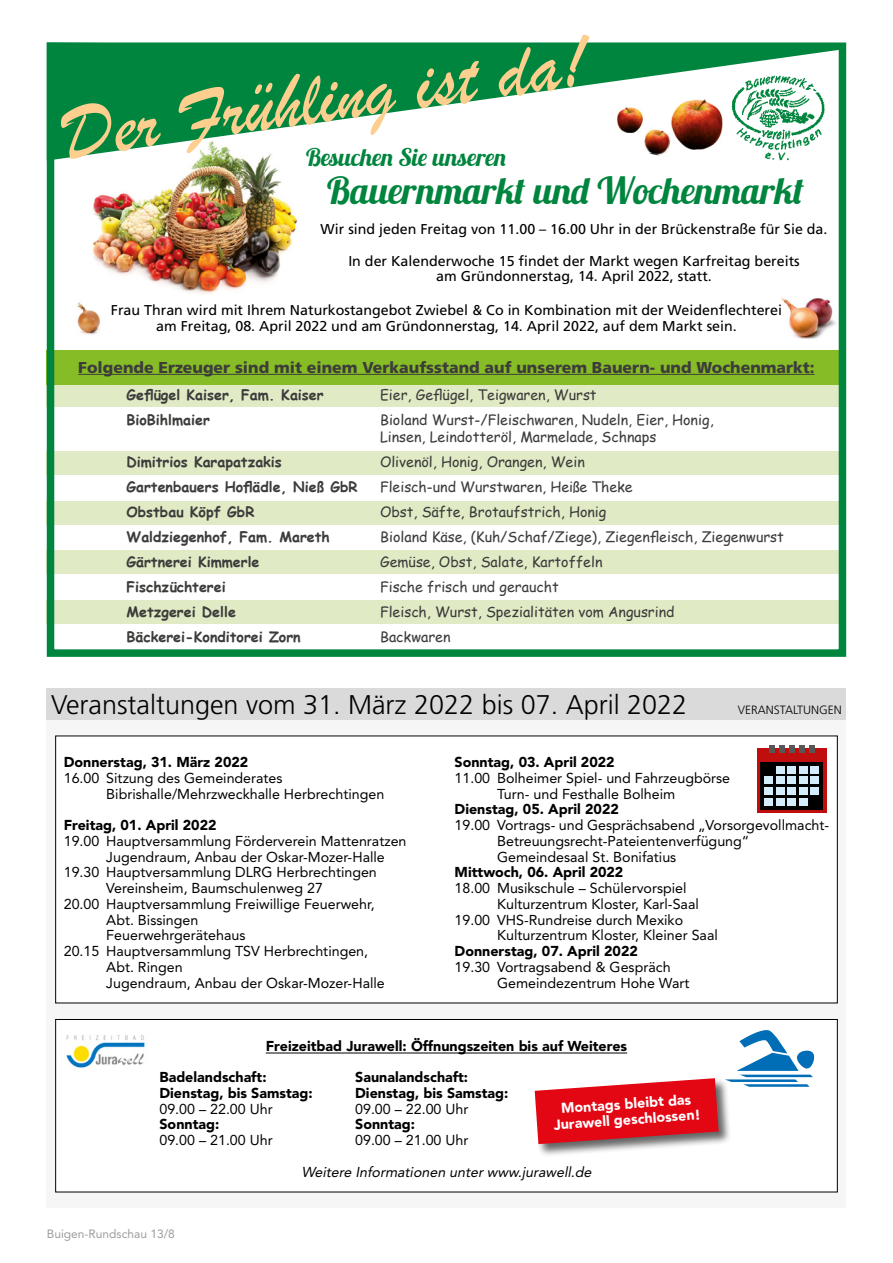
<style>
.page{position:relative;width:893px;height:1263px;background:#fff}
.page>*{position:absolute;margin:0;border:0;box-sizing:border-box;transform-origin:0 0}
.t1{font:79.5px "Brush Script";color:#fccf8f}
.t2{font:37.2px "Lobster 1.3";color:#00853e}
.t3{font:300 27px "Frutiger";color:#000}
.t4{font:24.3px "Lobster 1.3";color:#00853e}
.t5{font:900 15.75px "Frutiger";color:#3c3c3b}
.t6{font:14.25px/15.8px "Avenir";color:#000}
.t7{font:14.25px/16.5px "Comic Sans MS";color:#3c3c3b}
.t8{font:14.25px/15.8px "Frutiger";color:#000;text-align:center}
.t9{font:900 14.25px/15.8px "Avenir";color:#000}
.t10{font:700 14.25px "Comic Sans MS";color:#3c3c3b}
.t11{font:italic 14.25px "Avenir";color:#000}
.t12{font:900 14.25px/15.8px "Avenir";color:#fff;text-align:center}
.t13{font:12px "Avenir";color:#9d9d9c}
.t14{font:300 12px "Frutiger";color:#000}
</style>
<div class="page">
<div style="left:47px;top:720px;width:799px;height:488px;background:#f6f6f6"></div>
<div style="left:47px;top:688px;width:799px;height:32px;background:#dadada"></div>
<div style="left:56px;top:736px;width:781px;height:267px;background:#fff"></div>
<div style="left:56px;top:1019px;width:781px;height:173px;background:#fff"></div>
<div style="left:55px;top:1019px;width:783px;height:173px;border:1px solid #000"></div>
<hr style="left:266px;top:1053px;width:361px;height:1px;background:#000">
<div style="left:534px;top:1077px;width:197px;height:80px;background:#000;opacity:.6"></div>
<svg style="left:535px;top:1078px;width:184px;height:66px;background:#dd2d37"></svg>
<div style="left:757px;top:749px;width:69px;height:64px;background:#c00d0e"></div>
<div style="left:760px;top:762px;width:63px;height:47px;background:#000"></div>
<div style="left:776px;top:766px;width:8px;height:7px;background:#d4edfc"></div>
<div style="left:787px;top:766px;width:9px;height:7px;background:#d4edfc"></div>
<div style="left:799px;top:766px;width:8px;height:7px;background:#d4edfc"></div>
<div style="left:810px;top:766px;width:9px;height:7px;background:#d4edfc"></div>
<div style="left:764px;top:776px;width:9px;height:8px;background:#d4edfc"></div>
<div style="left:776px;top:776px;width:8px;height:8px;background:#d4edfc"></div>
<div style="left:787px;top:776px;width:9px;height:8px;background:#d4edfc"></div>
<div style="left:799px;top:776px;width:8px;height:8px;background:#d4edfc"></div>
<div style="left:810px;top:776px;width:9px;height:8px;background:#d4edfc"></div>
<div style="left:764px;top:787px;width:9px;height:8px;background:#d4edfc"></div>
<div style="left:776px;top:787px;width:8px;height:8px;background:#d4edfc"></div>
<div style="left:787px;top:787px;width:9px;height:8px;background:#d4edfc"></div>
<div style="left:799px;top:787px;width:8px;height:8px;background:#d4edfc"></div>
<div style="left:810px;top:787px;width:9px;height:8px;background:#d4edfc"></div>
<div style="left:764px;top:798px;width:9px;height:7px;background:#d4edfc"></div>
<div style="left:776px;top:798px;width:8px;height:7px;background:#d4edfc"></div>
<div style="left:787px;top:798px;width:9px;height:7px;background:#d4edfc"></div>
<div style="left:799px;top:798px;width:8px;height:7px;background:#d4edfc"></div>
<svg style="left:769px;top:745px;width:25px;height:7px"></svg>
<div style="left:809px;top:745px;width:6px;height:7px;background:#575756"></div>
<div style="left:799px;top:745px;width:6px;height:7px;background:#575756"></div>
<svg style="left:725px;top:1030px;width:89px;height:57px"></svg>
<img style="left:66px;top:1035px;width:79px;height:33px">
<div style="left:47px;top:451px;width:799px;height:24px;background:#e0ebc6"></div>
<div style="left:47px;top:501px;width:799px;height:23px;background:#e0ebc6"></div>
<div style="left:47px;top:550px;width:799px;height:23px;background:#e0ebc6"></div>
<div style="left:47px;top:601px;width:799px;height:23px;background:#e0ebc6"></div>
<div style="left:47px;top:383px;width:799px;height:24px;background:#e0ebc6"></div>
<div style="left:47px;top:350px;width:799px;height:34px;background:#86bc25"></div>
<hr style="left:78px;top:374px;width:737px;height:1px;background:#3c3c3b">
<img style="left:92px;top:161px;width:206px;height:133px">
<svg style="left:56px;top:51px;width:775px;height:110px"></svg>
<img style="left:781px;top:297px;width:55px;height:42px">
<img style="left:76px;top:302px;width:24px;height:33px">
<div style="left:47px;top:42px;width:799px;height:615px;border:8px solid #00853e"></div>
<h1 class="t1" style="left:57px;top:82px;width:529px;rotate:-8deg">Der Frühling ist da!</h1>
<h3 class="t4" style="left:306px;top:142px;width:202px">Besuchen Sie unseren</h3>
<h2 class="t2" style="left:327px;top:166px;width:478px">Bauernmarkt und Wochenmarkt</h2>
<p class="t8" style="left:321px;top:221px;width:508px">Wir sind jeden Freitag von 11.00 – 16.00 Uhr in der Brückenstraße für Sie da.</p>
<p class="t8" style="left:348px;top:253px;width:453px">In der Kalenderwoche 15 findet der Markt wegen Karfreitag bereits am Gründonnerstag, 14. April 2022, statt.</p>
<p class="t8" style="left:111px;top:302px;width:673px">Frau Thran wird mit Ihrem Naturkostangebot Zwiebel &amp; Co in Kombination mit der Weidenflechterei am Freitag, 08. April 2022 und am Gründonnerstag, 14. April 2022, auf dem Markt sein.</p>
<p class="t5" style="left:78px;top:358px;width:738px">Folgende Erzeuger sind mit einem Verkaufsstand auf unserem Bauern- und Wochenmarkt:</p>
<p class="t10" style="left:126px;top:384px;width:199px">Geflügel Kaiser, Fam. Kaiser</p>
<p class="t7" style="left:380px;top:386px;width:218px">Eier, Geflügel, Teigwaren, Wurst</p>
<p class="t10" style="left:126px;top:409px;width:85px">BioBihlmaier</p>
<p class="t7" style="left:380px;top:411px;width:335px">Bioland Wurst-/Fleischwaren, Nudeln, Eier, Honig,<br>Linsen, Leindotteröl, Marmelade, Schnaps</p>
<p class="t10" style="left:126px;top:451px;width:157px">Dimitrios Karapatzakis</p>
<p class="t7" style="left:380px;top:453px;width:206px">Olivenöl, Honig, Orangen, Wein</p>
<p class="t10" style="left:126px;top:476px;width:233px">Gartenbauers Hoflädle, Nieß GbR</p>
<p class="t7" style="left:380px;top:478px;width:254px">Fleisch-und Wurstwaren, Heiße Theke</p>
<p class="t10" style="left:126px;top:501px;width:129px">Obstbau Köpf GbR</p>
<p class="t7" style="left:380px;top:503px;width:228px">Obst, Säfte, Brotaufstrich, Honig</p>
<p class="t10" style="left:127px;top:526px;width:205px">Waldziegenhof, Fam. Mareth</p>
<p class="t7" style="left:380px;top:528px;width:405px">Bioland Käse, (Kuh/Schaf/Ziege), Ziegenfleisch, Ziegenwurst</p>
<p class="t10" style="left:127px;top:551px;width:135px">Gärtnerei Kimmerle</p>
<p class="t7" style="left:380px;top:553px;width:224px">Gemüse, Obst, Salate, Kartoffeln</p>
<p class="t10" style="left:127px;top:576px;width:101px">Fischzüchterei</p>
<p class="t7" style="left:380px;top:578px;width:180px">Fische frisch und geraucht</p>
<p class="t10" style="left:127px;top:601px;width:111px">Metzgerei Delle</p>
<p class="t7" style="left:380px;top:603px;width:296px">Fleisch, Wurst, Spezialitäten vom Angusrind</p>
<p class="t10" style="left:127px;top:626px;width:176px">Bäckerei-Konditorei Zorn</p>
<p class="t7" style="left:380px;top:628px;width:72px">Backwaren</p>
<h3 class="t3" style="left:51px;top:689px;width:638px">Veranstaltungen vom 31. März 2022 bis 07. April 2022</h3>
<p class="t14" style="left:738px;top:703px;width:106px">VERANSTALTUNGEN</p>
<p class="t9" style="left:64px;top:754px;width:186px">Donnerstag, 31. März 2022</p>
<p class="t6" style="left:106px;top:770px;width:279px;text-indent:-43px">16.00 Sitzung des Gemeinderates<br>Bibrishalle/Mehrzweckhalle Herbrechtingen</p>
<p class="t9" style="left:64px;top:817px;width:154px">Freitag, 01. April 2022</p>
<p class="t6" style="left:64px;top:833px;width:344px">19.00 Hauptversammlung Förderverein Mattenratzen</p>
<p class="t6" style="left:106px;top:849px;width:280px">Jugendraum, Anbau der Oskar-Mozer-Halle</p>
<p class="t6" style="left:64px;top:864px;width:315px">19.30 Hauptversammlung DLRG Herbrechtingen</p>
<p class="t6" style="left:106px;top:880px;width:218px">Vereinsheim, Baumschulenweg 27</p>
<p class="t6" style="left:64px;top:896px;width:312px">20.00 Hauptversammlung Freiwillige Feuerwehr,</p>
<p class="t6" style="left:106px;top:912px;width:94px">Abt. Bissingen</p>
<p class="t6" style="left:106px;top:927px;width:141px">Feuerwehrgerätehaus</p>
<p class="t6" style="left:64px;top:943px;width:306px">20.15 Hauptversammlung TSV Herbrechtingen,</p>
<p class="t6" style="left:106px;top:959px;width:78px">Abt. Ringen</p>
<p class="t6" style="left:106px;top:975px;width:280px">Jugendraum, Anbau der Oskar-Mozer-Halle</p>
<p class="t9" style="left:455px;top:754px;width:162px">Sonntag, 03. April 2022</p>
<p class="t6" style="left:497px;top:770px;width:235px;text-indent:-43px">11.00 Bolheimer Spiel- und Fahrzeugbörse<br>Turn- und Festhalle Bolheim</p>
<p class="t9" style="left:455px;top:801px;width:166px">Dienstag, 05. April 2022</p>
<p class="t6" style="left:497px;top:817px;width:334px;text-indent:-43px">19.00 Vortrags- und Gesprächsabend „Vorsorgevollmacht-<br>Betreuungsrecht-Pateientenverfügung“<br>Gemeindesaal St. Bonifatius</p>
<p class="t9" style="left:455px;top:864px;width:170px">Mittwoch, 06. April 2022</p>
<p class="t6" style="left:455px;top:880px;width:234px">18.00 Musikschule – Schülervorspiel</p>
<p class="t6" style="left:497px;top:896px;width:203px">Kulturzentrum Kloster, Karl-Saal</p>
<p class="t6" style="left:455px;top:912px;width:230px">19.00 VHS-Rundreise durch Mexiko</p>
<p class="t6" style="left:497px;top:927px;width:222px">Kulturzentrum Kloster, Kleiner Saal</p>
<p class="t9" style="left:455px;top:943px;width:185px">Donnerstag, 07. April 2022</p>
<p class="t6" style="left:497px;top:959px;width:194px;text-indent:-43px">19.30 Vortragsabend &amp; Gespräch<br>Gemeindezentrum Hohe Wart</p>
<p class="t9" style="left:266px;top:1038px;width:363px">Freizeitbad Jurawell: Öffnungszeiten bis auf Weiteres</p>
<p class="t9" style="left:159px;top:1069px;width:155px">Badelandschaft:<br>Dienstag, bis Samstag:</p>
<p class="t6" style="left:159px;top:1101px;width:115px">09.00 – 22.00 Uhr</p>
<p class="t9" style="left:159px;top:1116px;width:61px">Sonntag:</p>
<p class="t6" style="left:159px;top:1132px;width:115px">09.00 – 21.00 Uhr</p>
<p class="t9" style="left:355px;top:1069px;width:155px">Saunalandschaft:<br>Dienstag, bis Samstag:</p>
<p class="t6" style="left:355px;top:1101px;width:115px">09.00 – 22.00 Uhr</p>
<p class="t9" style="left:355px;top:1116px;width:61px">Sonntag:</p>
<p class="t6" style="left:355px;top:1132px;width:115px">09.00 – 21.00 Uhr</p>
<p class="t12" style="left:552px;top:1101px;width:149px;rotate:-4deg">Montags bleibt das<br>Jurawell geschlossen!</p>
<p class="t13" style="left:47px;top:1227px;width:130px">Buigen-Rundschau 13/8</p>
<p class="t11" style="left:301px;top:1163px;width:294px">Weitere Informationen unter www.jurawell.de</p>
</div>
